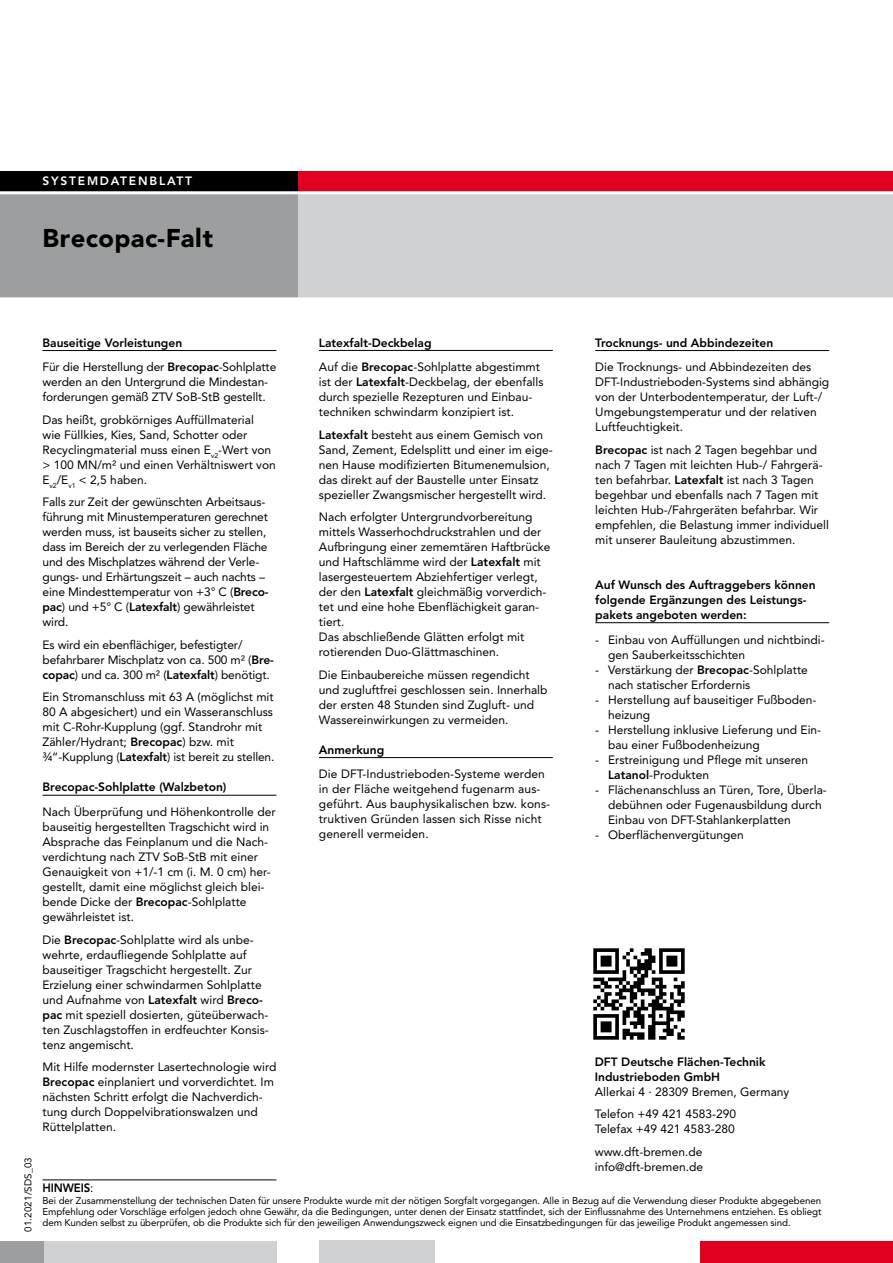
<style>
.page{position:relative;width:893px;height:1263px;background:#fff}
.page>*{position:absolute;margin:0;border:0;box-sizing:border-box;transform-origin:0 0}
.t1{font:900 25.5px "Avenir";letter-spacing:.02em;color:#000}
.t2{font:12px/15px "Avenir";color:#000}
.t3{font:800 12px/15px "Avenir";color:#000}
.t4{font:800 12px "Avenir";letter-spacing:.15em;color:#fff}
.t5{font:800 12px "Avenir";color:#000;scale:.95 1}
.t6{font:9.75px/11.2px "Avenir";letter-spacing:-.01em;color:#000;text-align:justify}
.t7{font:9.75px "Avenir";letter-spacing:.015em;color:#000}
.s1{font-weight:400}
.s2{font-weight:800}
</style>
<div class="page">
<div style="left:0;top:1242px;width:44px;height:21px;background:#9c9e9f"></div>
<div style="left:44px;top:1242px;width:233px;height:21px;background:#d0d1d2"></div>
<div style="left:701px;top:1242px;width:192px;height:21px;background:#e20020"></div>
<div style="left:319px;top:1241px;width:115px;height:22px;background:#d0d1d2"></div>
<img style="left:593px;top:948px;width:92px;height:92px">
<hr style="left:43px;top:350px;width:233px;height:1px;background:#000">
<hr style="left:43px;top:795px;width:233px;height:1px;background:#000">
<hr style="left:43px;top:1179px;width:233px;height:1px;background:#000">
<hr style="left:319px;top:350px;width:234px;height:1px;background:#000">
<hr style="left:319px;top:757px;width:234px;height:1px;background:#000">
<hr style="left:595px;top:350px;width:234px;height:1px;background:#000">
<hr style="left:595px;top:622px;width:234px;height:1px;background:#000">
<div style="left:298px;top:171px;width:595px;height:22px;background:#e20020"></div>
<div style="left:298px;top:193px;width:595px;height:106px;background:#d0d1d2"></div>
<div style="left:0;top:171px;width:298px;height:22px;background:#000"></div>
<div style="left:0;top:193px;width:298px;height:106px;background:#9c9e9f"></div>
<hr style="left:0;top:191px;width:893px;height:3px;background:#fff">
<hr style="left:0;top:297px;width:893px;height:3px;background:#fff">
<p class="t4" style="left:43px;top:174px;width:151px">SYSTEMDATENBLATT</p>
<h1 class="t1" style="left:43px;top:223px;width:172px">Brecopac-Falt</h1>
<p class="t7" style="left:23px;top:1232px;width:76px;rotate:-90deg">01.2021/SDS_03</p>
<p class="t3" style="left:43px;top:330px;width:235px;line-height:24.6px">Bauseitige Vorleistungen<br><span class="s1">Für die Herstellung der</span> Brecopac<span class="s1">-Sohlplatte</span></p>
<p class="t2" style="left:43px;top:375px;width:227px">werden an den Untergrund die Mindestan&shy;forderungen gemäß ZTV SoB-StB gestellt.</p>
<p class="t2" style="left:43px;top:412px;width:235px">Das heißt, grobkörniges Auffüllmaterial<br>wie Füllkies, Kies, Sand, Schotter oder Recyclingmaterial muss einen E<sub>v2</sub>-Wert von &gt; 100 MN/m² und einen Verhältniswert von E<sub>v2</sub>/E<sub>v1</sub> &lt; 2,5 haben.</p>
<p class="t2" style="left:43px;top:495px;width:228px">Falls zur Zeit der gewünschten Arbeitsaus&shy;führung mit Minustemperaturen gerechnet werden muss, ist bauseits sicher zu stellen, dass im Bereich der zu verlegenden Fläche und des Mischplatzes während der Verle&shy;gungs- und Erhärtungszeit – auch nachts – eine Mindesttemperatur von +3° C (<span class="s2">Breco&shy;pac</span>) und +5° C (<span class="s2">Latexfalt</span>) gewährleistet wird.</p>
<p class="t2" style="left:43px;top:637px;width:233px">Es wird ein ebenflächiger, befestigter/ befahrbarer Mischplatz von ca. 500 m² (<span class="s2">Bre&shy;copac</span>) und ca. 300 m² (<span class="s2">Latexfalt</span>) benötigt.</p>
<p class="t2" style="left:43px;top:690px;width:233px">Ein Stromanschluss mit 63 A (möglichst mit 80 A abgesichert) und ein Wasseranschluss mit C-Rohr-Kupplung (ggf. Standrohr mit Zähler/Hydrant; <span class="s2">Brecopac</span>) bzw. mit ¾“-Kupplung (<span class="s2">Latexfalt</span>) ist bereit zu stellen.</p>
<p class="t3" style="left:43px;top:780px;width:186px">Brecopac-Sohlplatte (Walzbeton)</p>
<p class="t2" style="left:43px;top:804px;width:235px">Nach Überprüfung und Höhenkontrolle der bauseitig hergestellten Tragschicht wird in Absprache das Feinplanum und die Nach&shy;verdichtung nach ZTV SoB-StB mit einer Genauigkeit von +1/-1 cm (i. M. 0 cm) her&shy;gestellt, damit eine möglichst gleich blei&shy;bende Dicke der <span class="s2">Brecopac</span>-Sohlplatte gewährleistet ist.</p>
<p class="t2" style="left:43px;top:932px;width:228px">Die <span class="s2">Brecopac</span>-Sohlplatte wird als unbe&shy;wehrte, erdaufliegende Sohlplatte auf bauseitiger Tragschicht hergestellt. Zur Erzielung einer schwindarmen Sohlplatte und Aufnahme von <span class="s2">Latexfalt</span> wird <span class="s2">Breco&shy;pac</span> mit speziell dosierten, güteüberwach&shy;ten Zuschlagstoffen in erdfeuchter Konsis&shy;tenz angemischt.</p>
<p class="t2" style="left:43px;top:1059px;width:235px">Mit Hilfe modernster Lasertechnologie wird <span class="s2">Brecopac</span> einplaniert und vorverdichtet. Im nächsten Schritt erfolgt die Nachverdich&shy;tung durch Doppelvibrationswalzen und Rüttelplatten.</p>
<p class="t3" style="left:319px;top:330px;width:223px;line-height:24.6px">Latexfalt-Deckbelag<br><span class="s1">Auf die</span> Brecopac<span class="s1">-Sohlplatte abgestimmt</span></p>
<p class="t2" style="left:319px;top:375px;width:226px">ist der <span class="s2">Latexfalt</span>-Deckbelag, der ebenfalls durch spezielle Rezepturen und Einbau&shy;techniken schwindarm konzipiert ist.</p>
<p class="t2" style="left:319px;top:427px;width:235px"><span class="s2">Latexfalt</span> besteht aus einem Gemisch von Sand, Zement, Edelsplitt und einer im eige&shy;nen Hause modifizierten Bitumenemulsion, das direkt auf der Baustelle unter Einsatz spezieller Zwangsmischer hergestellt wird.</p>
<p class="t2" style="left:319px;top:510px;width:233px">Nach erfolgter Untergrundvorbereitung mittels Wasserhochdruckstrahlen und der Aufbringung einer zememtären Haftbrücke und Haftschlämme wird der <span class="s2">Latexfalt</span> mit lasergesteuertem Abziehfertiger verlegt, der den <span class="s2">Latexfalt</span> gleichmäßig vorverdich&shy;tet und eine hohe Ebenflächigkeit garan&shy;tiert.<br>Das abschließende Glätten erfolgt mit rotierenden Duo-Glättmaschinen.</p>
<p class="t2" style="left:319px;top:667px;width:230px">Die Einbaubereiche müssen regendicht und zugluftfrei geschlossen sein. Innerhalb der ersten 48 Stunden sind Zugluft- und Wassereinwirkungen zu vermeiden.</p>
<p class="t3" style="left:319px;top:742px;width:67px">Anmerkung</p>
<p class="t2" style="left:319px;top:767px;width:233px">Die DFT-Industrieboden-Systeme werden in der Fläche weitgehend fugenarm aus&shy;geführt. Aus bauphysikalischen bzw. kons&shy;truktiven Gründen lassen sich Risse nicht generell vermeiden.</p>
<p class="t3" style="left:595px;top:335px;width:180px">Trocknungs- und Abbindezeiten</p>
<p class="t2" style="left:595px;top:360px;width:235px">Die Trocknungs- und Abbindezeiten des DFT-Industrieboden-Systems sind abhängig von der Unterbodentemperatur, der Luft-/ Umgebungstemperatur und der relativen Luftfeuchtigkeit.</p>
<p class="t2" style="left:595px;top:442px;width:235px"><span class="s2">Brecopac</span> ist nach 2 Tagen begehbar und nach 7 Tagen mit leichten Hub-/ Fahrgerä&shy;ten befahrbar. <span class="s2">Latexfalt</span> ist nach 3 Tagen begehbar und ebenfalls nach 7 Tagen mit leichten Hub-/Fahrgeräten befahrbar. Wir empfehlen, die Belastung immer individuell mit unserer Bauleitung abzustimmen.</p>
<p class="t3" style="left:595px;top:577px;width:222px">Auf Wunsch des Auftraggebers können folgende Ergänzungen des Leistungs&shy;pakets angeboten werden:</p>
<p class="t2" style="left:608px;top:632px;width:218px;text-indent:-13px">- Einbau von Auffüllungen und nichtbindi&shy;gen Sauberkeitsschichten</p>
<p class="t2" style="left:608px;top:662px;width:201px;text-indent:-13px">- Verstärkung der <span class="s2">Brecopac</span>-Sohlplatte nach statischer Erfordernis</p>
<p class="t2" style="left:608px;top:692px;width:210px;text-indent:-13px">- Herstellung auf bauseitiger Fußboden&shy;heizung</p>
<p class="t2" style="left:608px;top:722px;width:215px;text-indent:-13px">- Herstellung inklusive Lieferung und Ein&shy;bau einer Fußbodenheizung</p>
<p class="t2" style="left:608px;top:752px;width:202px;text-indent:-13px">- Erstreinigung und Pflege mit unseren<br><span class="s2">Latanol</span>-Produkten</p>
<p class="t2" style="left:608px;top:782px;width:220px;text-indent:-13px">- Flächenanschluss an Türen, Tore, Überla&shy;debühnen oder Fugenausbildung durch<br>Einbau von DFT-Stahlankerplatten</p>
<p class="t2" style="left:595px;top:827px;width:150px">- Oberflächenvergütungen</p>
<p class="t3" style="left:595px;top:1054px;width:172px">DFT Deutsche Flächen-Technik<br>Industrieboden GmbH</p>
<p class="t2" style="left:595px;top:1080px;width:196px;line-height:22.5px">Allerkai 4 · 28309 Bremen, Germany<br>Telefon +49 421 4583-290</p>
<p class="t2" style="left:595px;top:1118px;width:141px;line-height:22.5px">Telefax +49 421 4583-280 www.dft-bremen.de</p>
<p class="t2" style="left:595px;top:1159px;width:110px">info@dft-bremen.de</p>
<p class="t5" style="left:43px;top:1181px;width:55px">HINWEIS<span class="s1">:</span></p>
<p class="t6" style="left:43px;top:1195px;width:780px">Bei der Zusammenstellung der technischen Daten für unsere Produkte wurde mit der nötigen Sorgfalt vorgegangen. Alle in Bezug auf die Verwendung dieser Produkte abgegebenen Empfehlung oder Vorschläge erfolgen jedoch ohne Gewähr, da die Bedingungen, unter denen der Einsatz stattfindet, sich der Einflussnahme des Unternehmens entziehen. Es obliegt dem Kunden selbst zu überprüfen, ob die Produkte sich für den jeweiligen Anwendungszweck eignen und die Einsatzbedingungen für das jeweilige Produkt angemessen sind.</p>
</div>
